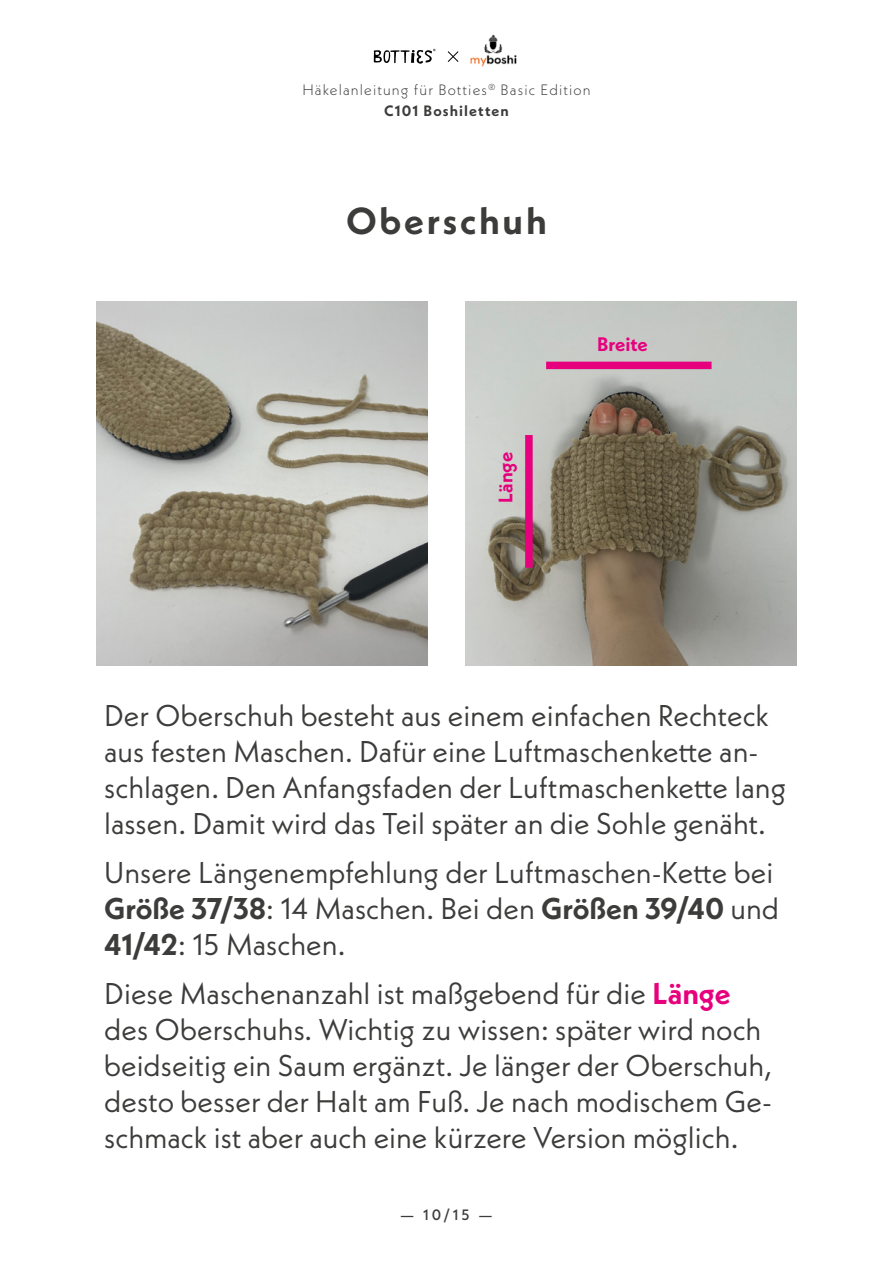
<style>
.page{position:relative;width:893px;height:1263px;background:#fff}
.page>*{position:absolute;margin:0;border:0;box-sizing:border-box;transform-origin:0 0}
.t1{font:700 37.5px "Neue Kabel";letter-spacing:.075em;color:#3c3c3b}
.t2{font:30px/36px "Neue Kabel";color:#3c3c3b}
.t3{font:700 19.5px "Neue Kabel";color:#e6007d}
.t4{font:300 15px/21px "Neue Kabel";letter-spacing:.075em;color:#3c3c3b;text-align:center}
.t5{font:500 15px "Neue Kabel";color:#3c3c3b}
.s1{font-weight:700}
.s2{font-weight:700;color:#e6007d}
</style>
<div class="page">
<svg style="left:374px;top:49px;width:61px;height:15px"></svg>
<img style="left:470px;top:34px;width:47px;height:33px">
<svg style="left:448px;top:51px;width:11px;height:11px"></svg>
<img style="left:466px;top:302px;width:331px;height:363px">
<div style="left:546px;top:362px;width:165px;height:7px;background:#e6007d"></div>
<div style="left:525px;top:435px;width:8px;height:133px;background:#e6007d"></div>
<img style="left:96px;top:302px;width:331px;height:363px">
<p class="t4" style="left:302px;top:79px;width:290px">Häkelanleitung für Botties<sup>®</sup> Basic Edition<br><span class="s1">C101 Boshiletten</span></p>
<p class="t1" style="left:346px;top:197px;width:202px">Oberschuh</p>
<p class="t3" style="left:493px;top:503px;width:52px;rotate:-90deg">Länge</p>
<p class="t3" style="left:597px;top:331px;width:52px">Breite</p>
<p class="t2" style="left:104px;top:697px;width:683px">Der Oberschuh besteht aus einem einfachen Rechteck aus festen Maschen. Dafür eine Luftmaschenkette an&shy;schlagen. Den Anfangsfaden der Luftmaschenkette lang lassen. Damit wird das Teil später an die Sohle genäht.</p>
<p class="t2" style="left:104px;top:854px;width:676px">Unsere Längenempfehlung der Luftmaschen-Kette bei<br><span class="s1">Größe 37/38</span>: 14 Maschen. Bei den <span class="s1">Größen 39/40</span> und<br><span class="s1">41/42</span>: 15 Maschen.</p>
<p class="t2" style="left:104px;top:975px;width:669px">Diese Maschenanzahl ist maßgebend für die <span class="s2">Länge </span>des Oberschuhs. Wichtig zu wissen: später wird noch beidseitig ein Saum ergänzt. Je länger der Oberschuh, desto besser der Halt am Fuß. Je nach modischem Ge&shy;schmack ist aber auch eine kürzere Version möglich.</p>
<p class="t5" style="left:401px;top:1205px;width:93px">— 10/15 —</p>
</div>
